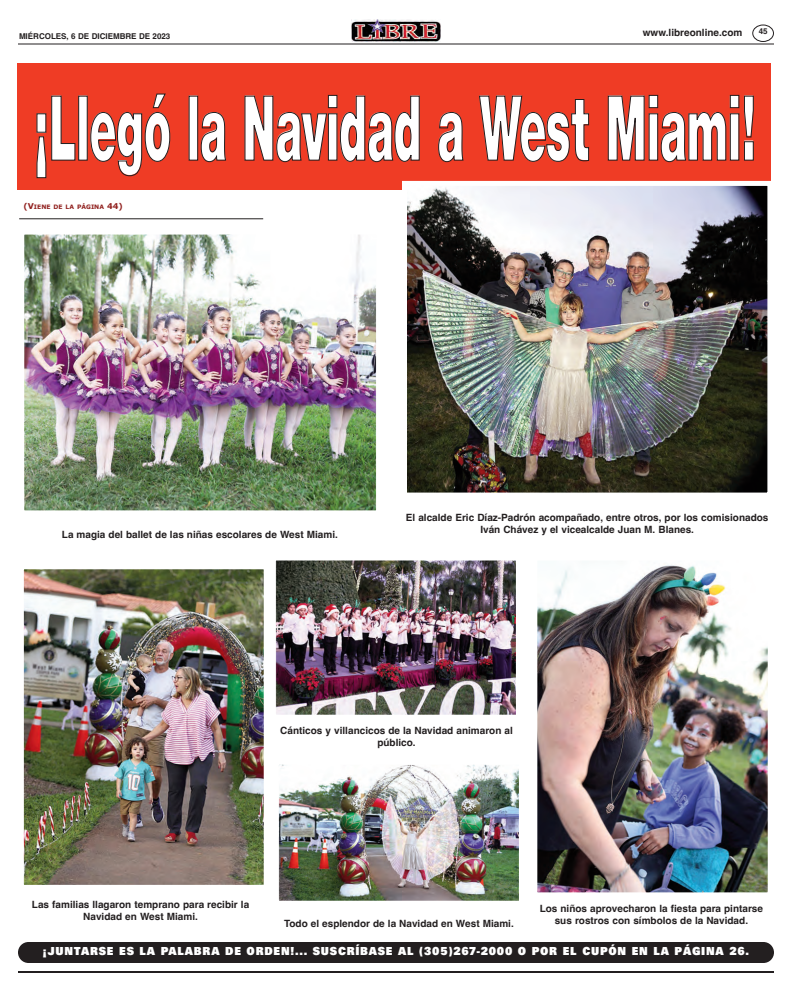
<style>
.page{position:relative;width:792px;height:990px;background:#fff}
.page>*{position:absolute;margin:0;border:0;box-sizing:border-box;transform-origin:0 0}
.t1{font:900 95.9px "Sans";color:#fff;scale:.48 1}
.t2{font:12px "Univers Ultra Bold DTC";letter-spacing:.065em;color:#fff;scale:.92 1}
.t3{font:700 10px/12px "Helvetica";color:#231f20;text-align:center}
.t4{font:700 8px "Helvetica";color:#231f20}
.t5{font:700 6px "Verdana";color:#91211f}
.s1{font-size:8px}
</style>
<div class="page">
<hr style="left:18px;top:971px;width:756px;height:2px;background:#231f20">
<hr style="left:18px;top:44px;width:756px;height:1px;background:#231f20">
<svg style="left:352px;top:41px;width:86px;height:1px"></svg>
<img style="left:351px;top:19px;width:90px;height:22px">
<svg style="left:752px;top:25px;width:22px;height:17px"></svg>
<div style="left:18px;top:942px;width:756px;height:21px;background:#231f20;border-radius:10px"></div>
<div style="left:17px;top:63px;width:754px;height:127px;background:#ef3c25"></div>
<img style="left:24px;top:234px;width:353px;height:277px">
<img style="left:408px;top:187px;width:358px;height:305px">
<div style="left:402px;top:181px;width:370px;height:317px;border:5px solid #fff"></div>
<img style="left:537px;top:565px;width:231px;height:328px">
<img style="left:23px;top:569px;width:241px;height:316px">
<img style="left:275px;top:560px;width:241px;height:155px">
<img style="left:278px;top:764px;width:241px;height:137px">
<hr style="left:19px;top:218px;width:244px;height:1px;background:#231f20">
<p class="t4" style="left:19px;top:33px;width:153px">MIÉRCOLES, 6 DE DICIEMBRE DE 2023</p>
<p class="t3" style="left:643px;top:27px;width:101px">www.libreonline.com</p>
<p class="t4" style="left:759px;top:28px;width:10px">45</p>
<h1 class="t1" style="left:34px;top:94px;width:1507px">¡Llegó la Navidad a West Miami!</h1>
<p class="t5" style="left:24px;top:203px;width:101px"><span class="s1">(V</span>IENE DE LA PÁGINA <span class="s1">44)</span></p>
<p class="t3" style="left:62px;top:529px;width:278px">La magia del ballet de las niñas escolares de West Miami.</p>
<p class="t3" style="left:406px;top:512px;width:364px">El alcalde Eric Díaz-Padrón acompañado, entre otros, por los comisionados<br>Iván Chávez y el vicealcalde Juan M. Blanes.</p>
<p class="t3" style="left:280px;top:725px;width:234px">Cánticos y villancicos de la Navidad animaron al público.</p>
<p class="t3" style="left:32px;top:899px;width:219px">Las familias llagaron temprano para recibir la<br>Navidad en West Miami.</p>
<p class="t3" style="left:284px;top:918px;width:231px">Todo el esplendor de la Navidad en West Miami.</p>
<p class="t3" style="left:540px;top:904px;width:225px">Los niños aprovecharon la fiesta para pintarse sus rostros con símbolos de la Navidad.</p>
<p class="t2" style="left:43px;top:947px;width:769px">¡JUNTARSE ES LA PALABRA DE ORDEN!... SUSCRÍBASE AL (305)267-2000 O POR EL CUPÓN EN LA PÁGINA 26.</p>
</div>
